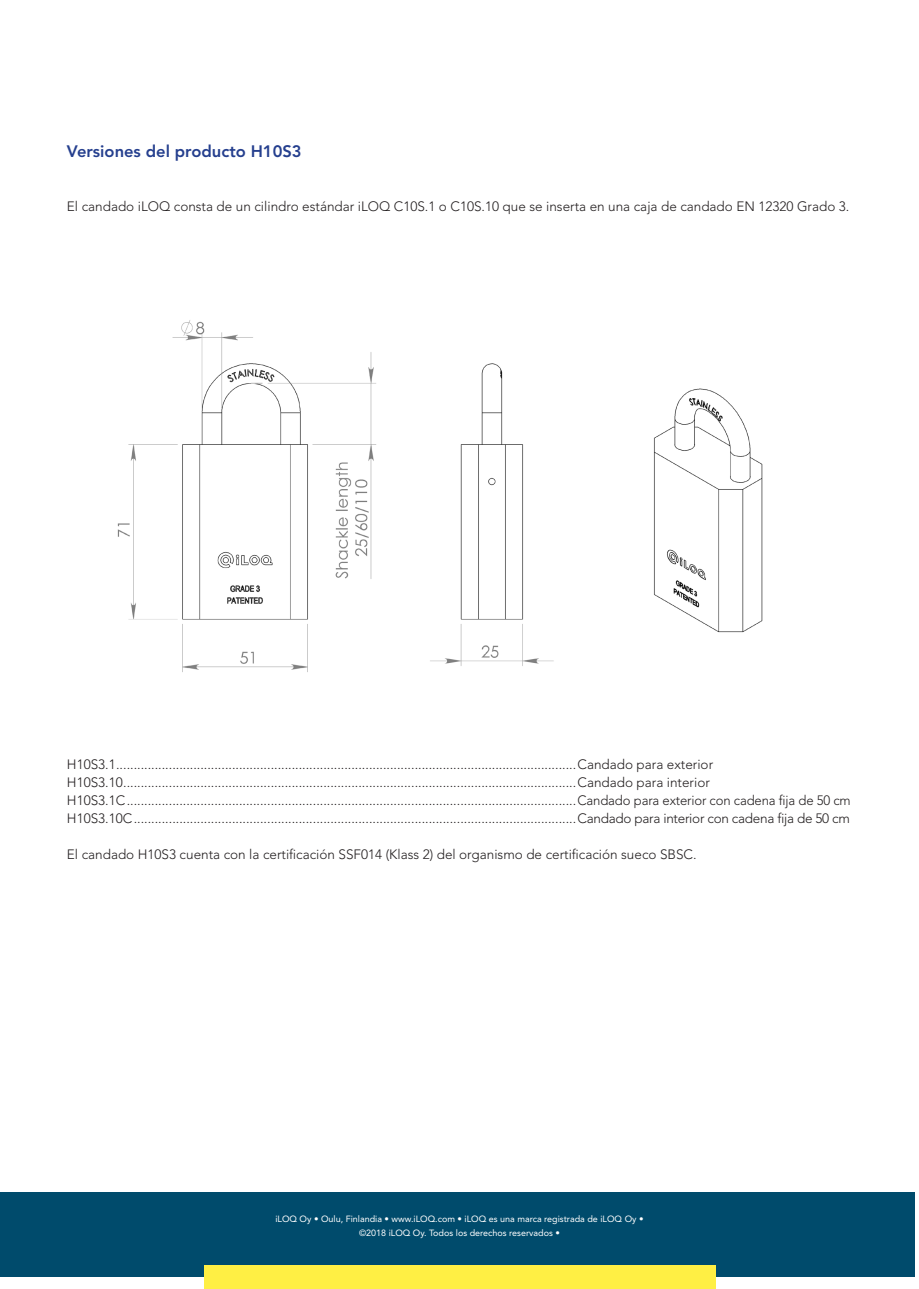
<style>
.page{position:relative;width:919px;height:1289px;background:#fff}
.page>*{position:absolute;margin:0;border:0;box-sizing:border-box;transform-origin:0 0}
.Otsikko{font:800 16.5px "Avenir LT Std";color:#253f8e}
.Taulukko{font:300 13.5px "Avenir LT Std";color:#231f20}
.Taulukko-2{font:300 13.5px "Avenir LT Std";letter-spacing:-.02em;color:#231f20}
.t1{font:9px/13.5px "Avenir LT Std";color:#fff;text-align:center}
</style>
<div class="page">
<div style="left:0;top:1192px;width:21px;height:84px;background:#004b6c"></div>
<div style="left:5px;top:1192px;width:909px;height:84px;background:#004b6c"></div>
<div style="left:203px;top:1265px;width:512px;height:23px;background:#ffef44"></div>
<img style="left:117px;top:320px;width:646px;height:352px">
<p class="Otsikko" style="left:67px;top:141px;width:236px">Versiones del producto H10S3</p>
<p class="Taulukko" style="left:67px;top:198px;width:783px">El candado iLOQ consta de un cilindro estándar iLOQ C10S.1 o C10S.10 que se inserta en una caja de candado EN 12320 Grado 3.</p>
<p class="Taulukko" style="left:67px;top:756px;width:647px">H10S3.1...................................................................................................................................Candado para exterior</p>
<p class="Taulukko" style="left:67px;top:774px;width:644px">H10S3.10.................................................................................................................................Candado para interior</p>
<p class="Taulukko" style="left:67px;top:792px;width:785px">H10S3.1C................................................................................................................................Candado para exterior con cadena fija de 50 cm</p>
<p class="Taulukko-2" style="left:67px;top:810px;width:784px">H10S3.10C..............................................................................................................................Candado para interior con cadena fija de 50 cm</p>
<p class="Taulukko" style="left:67px;top:846px;width:631px">El candado H10S3 cuenta con la certificación SSF014 (Klass 2) del organismo de certificación sueco SBSC.</p>
<p class="t1" style="left:275px;top:1212px;width:369px">iLOQ Oy • Oulu, Finlandia • www.iLOQ.com • iLOQ es una marca registrada de iLOQ Oy • ©2018 iLOQ Oy. Todos los derechos reservados •</p>
</div>
